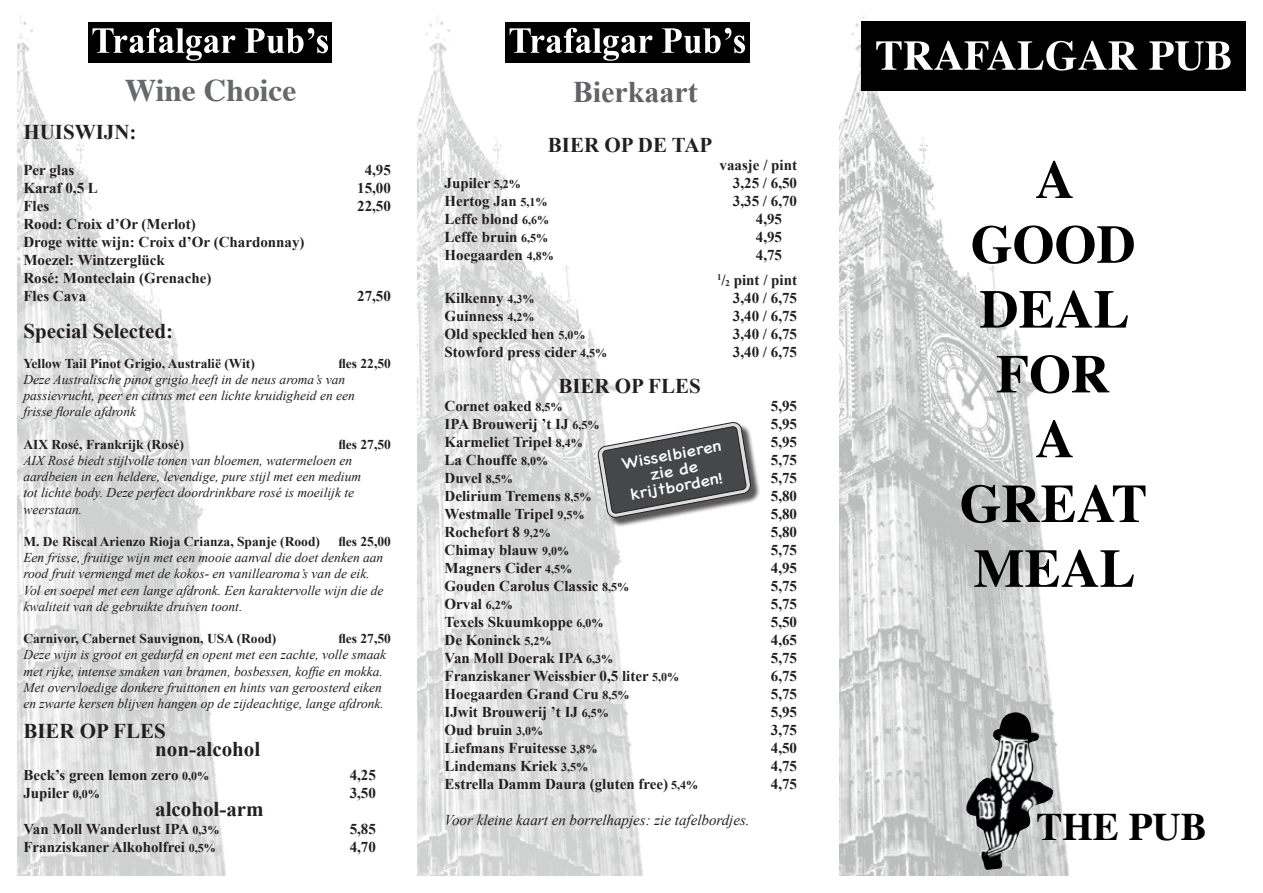
<style>
.page{position:relative;width:1263px;height:893px;background:#fff}
.page>*{position:absolute;margin:0;border:0;box-sizing:border-box;transform-origin:0 0}
.t1{font:700 39px "Times";color:#000001}
.t2{font:700 31.5px "Times";color:#656969}
.t3{font:700 30px "Times New Roman";color:#636366}
.t4{font:700 21px/18px "Times New Roman";color:#231f20}
.t5{font:16.05px/16px "Chalkboard SE";color:#fff;text-align:center;scale:1.09 1}
.t6{font:700 15px/18px "Times New Roman";color:#231f20}
.t7{font:italic 15px "Times New Roman";color:#231f20}
.t8{font:italic 13.5px/16.2px "Times New Roman";color:#231f20}
.t9{font:700 13.5px "Times New Roman";color:#231f20}
.s1{font-size:12px}
.s2{font-size:8.7px}
</style>
<div class="page">
<img style="left:840px;top:12px;width:241px;height:864px">
<img style="left:962px;top:712px;width:91px;height:158px">
<div style="left:861px;top:21px;width:385px;height:70px;background:#000001"></div>
<svg style="left:876px;top:41px;width:354px;height:30px"></svg>
<svg style="left:1036px;top:161px;width:37px;height:37px"></svg>
<svg style="left:972px;top:225px;width:162px;height:39px"></svg>
<svg style="left:980px;top:290px;width:148px;height:38px"></svg>
<svg style="left:997px;top:355px;width:112px;height:38px"></svg>
<svg style="left:1036px;top:420px;width:37px;height:37px"></svg>
<svg style="left:961px;top:485px;width:184px;height:38px"></svg>
<svg style="left:974px;top:550px;width:160px;height:37px"></svg>
<img style="left:417px;top:17px;width:226px;height:859px">
<div style="left:505px;top:22px;width:244px;height:41px;background:#000001"></div>
<svg style="left:510px;top:28px;width:142px;height:33px"></svg>
<svg style="left:662px;top:28px;width:83px;height:25px"></svg>
<img style="left:17px;top:17px;width:209px;height:859px">
<div style="left:88px;top:22px;width:244px;height:41px;background:#000001"></div>
<svg style="left:92px;top:28px;width:143px;height:33px"></svg>
<svg style="left:245px;top:28px;width:83px;height:25px"></svg>
<div style="left:500px;top:72px;width:271px;height:39px;background:#fff"></div>
<div style="left:599px;top:423px;width:161px;height:104px;background:#231f20;opacity:.75"></div>
<svg style="left:596px;top:420px;width:156px;height:100px"></svg>
<h2 class="t2" style="left:121px;top:61px;width:173px">Wine Choice</h2>
<h2 class="t2" style="left:125px;top:61px;width:173px">Wine Choice</h2>
<h2 class="t2" style="left:261px;top:61px;width:10px">i</h2>
<h3 class="t4" style="left:23px;top:122px;width:115px">HUISWIJN:</h3>
<p class="t6" style="left:23px;top:160px;width:52px">Per glas</p>
<p class="t6" style="left:365px;top:160px;width:28px">4,95</p>
<p class="t6" style="left:23px;top:178px;width:76px">Karaf 0,5 L</p>
<p class="t6" style="left:357px;top:178px;width:35px">15,00</p>
<p class="t6" style="left:23px;top:196px;width:27px">Fles</p>
<p class="t6" style="left:357px;top:196px;width:35px">22,50</p>
<p class="t6" style="left:23px;top:214px;width:283px">Rood: Croix d’Or (Merlot)<br>Droge witte wijn: Croix d’Or (Chardonnay)<br>Moezel: Wintzerglück<br>Rosé: Monteclain (Grenache)<br>Fles Cava</p>
<p class="t6" style="left:357px;top:286px;width:35px">27,50</p>
<h3 class="t4" style="left:23px;top:321px;width:151px">Special Selected:</h3>
<p class="t9" style="left:23px;top:354px;width:233px">Yellow Tail Pinot Grigio, Australië (Wit)</p>
<p class="t9" style="left:338px;top:354px;width:54px">fles 22,50</p>
<p class="t8" style="left:23px;top:371px;width:333px">Deze Australische pinot grigio heeft in de neus aroma’s van passievrucht, peer en citrus met een lichte kruidigheid en een frisse florale afdronk</p>
<p class="t9" style="left:23px;top:435px;width:162px">AIX Rosé, Frankrijk (Rosé)</p>
<p class="t9" style="left:338px;top:435px;width:54px">fles 27,50</p>
<p class="t8" style="left:23px;top:452px;width:339px">AIX Rosé biedt stijlvolle tonen van bloemen, watermeloen en aardbeien in een heldere, levendige, pure stijl met een medium tot lichte body. Deze perfect doordrinkbare rosé is moeilijk te weerstaan.</p>
<p class="t9" style="left:23px;top:532px;width:298px">M. De Riscal Arienzo Rioja Crianza, Spanje (Rood)</p>
<p class="t9" style="left:338px;top:532px;width:54px">fles 25,00</p>
<p class="t8" style="left:23px;top:549px;width:362px">Een frisse, fruitige wijn met een mooie aanval die doet denken aan rood fruit vermengd met de kokos- en vanillearoma’s van de eik.<br>Vol en soepel met een lange afdronk. Een karaktervolle wijn die de kwaliteit van de gebruikte druiven toont.</p>
<p class="t9" style="left:23px;top:629px;width:255px">Carnivor, Cabernet Sauvignon, USA (Rood)</p>
<p class="t9" style="left:338px;top:629px;width:54px">fles 27,50</p>
<p class="t8" style="left:23px;top:646px;width:364px">Deze wijn is groot en gedurfd en opent met een zachte, volle smaak met rijke, intense smaken van bramen, bosbessen, koffie en mokka.<br>Met overvloedige donkere fruittonen en hints van geroosterd eiken en zwarte kersen blijven hangen op de zijdeachtige, lange afdronk.</p>
<h3 class="t4" style="left:155px;top:721px;width:107px;text-indent:-132px">BIER OP FLES non-alcohol</h3>
<p class="t6" style="left:23px;top:766px;width:187px">Beck’s green lemon zero <span class="s1">0,0%</span></p>
<p class="t6" style="left:350px;top:766px;width:28px">4,25</p>
<p class="t6" style="left:23px;top:784px;width:78px">Jupiler <span class="s1">0,0%</span></p>
<p class="t6" style="left:350px;top:784px;width:28px">3,50</p>
<h3 class="t4" style="left:155px;top:799px;width:110px">alcohol-arm</h3>
<p class="t6" style="left:23px;top:820px;width:197px">Van Moll Wanderlust IPA <span class="s1">0,3%</span></p>
<p class="t6" style="left:350px;top:820px;width:28px">5,85</p>
<p class="t6" style="left:23px;top:838px;width:194px">Franziskaner Alkoholfrei <span class="s1">0,5%</span></p>
<p class="t6" style="left:350px;top:838px;width:28px">4,70</p>
<h3 class="t3" style="left:573px;top:71px;width:126px">Bierkaart</h3>
<h3 class="t4" style="left:548px;top:135px;width:166px">BIER OP DE TAP</h3>
<p class="t6" style="left:720px;top:155px;width:79px">vaasje / pint</p>
<p class="t6" style="left:445px;top:173px;width:78px">Jupiler <span class="s1">5,2%</span></p>
<p class="t6" style="left:733px;top:173px;width:66px">3,25 / 6,50</p>
<p class="t6" style="left:445px;top:191px;width:104px">Hertog Jan <span class="s1">5,1%</span></p>
<p class="t6" style="left:733px;top:191px;width:66px">3,35 / 6,70</p>
<p class="t6" style="left:445px;top:209px;width:106px">Leffe blond <span class="s1">6,6%</span></p>
<p class="t6" style="left:756px;top:209px;width:28px">4,95</p>
<p class="t6" style="left:445px;top:227px;width:105px">Leffe bruin <span class="s1">6,5%</span></p>
<p class="t6" style="left:756px;top:227px;width:28px">4,95</p>
<p class="t6" style="left:445px;top:245px;width:111px">Hoegaarden <span class="s1">4,8%</span></p>
<p class="t6" style="left:717px;top:241px;width:82px;line-height:25.5px;text-indent:39px">4,75<br><sup>1</sup>/<span class="s2">2</span> pint / pint</p>
<p class="t6" style="left:445px;top:289px;width:91px">Kilkenny <span class="s1">4,3%</span></p>
<p class="t6" style="left:733px;top:289px;width:66px">3,40 / 6,75</p>
<p class="t6" style="left:445px;top:307px;width:91px">Guinness <span class="s1">4,2%</span></p>
<p class="t6" style="left:733px;top:307px;width:66px">3,40 / 6,75</p>
<p class="t6" style="left:445px;top:325px;width:142px">Old speckled hen <span class="s1">5,0%</span></p>
<p class="t6" style="left:733px;top:325px;width:66px">3,40 / 6,75</p>
<p class="t6" style="left:445px;top:343px;width:164px">Stowford press cider <span class="s1">4,5%</span></p>
<p class="t6" style="left:733px;top:343px;width:66px">3,40 / 6,75</p>
<h3 class="t4" style="left:558px;top:377px;width:144px">BIER OP FLES</h3>
<p class="t6" style="left:445px;top:397px;width:119px">Cornet oaked <span class="s1">8,5%</span></p>
<p class="t6" style="left:771px;top:397px;width:28px">5,95</p>
<p class="t6" style="left:445px;top:415px;width:156px">IPA Brouwerij ’t IJ <span class="s1">6,5%</span></p>
<p class="t6" style="left:771px;top:415px;width:28px">5,95</p>
<p class="t6" style="left:445px;top:433px;width:140px">Karmeliet Tripel <span class="s1">8,4%</span></p>
<p class="t6" style="left:771px;top:433px;width:28px">5,95</p>
<p class="t6" style="left:445px;top:451px;width:105px">La Chouffe <span class="s1">8,0%</span></p>
<p class="t6" style="left:771px;top:451px;width:28px">5,75</p>
<p class="t6" style="left:445px;top:469px;width:70px">Duvel <span class="s1">8,5%</span></p>
<p class="t6" style="left:771px;top:469px;width:28px">5,75</p>
<p class="t6" style="left:445px;top:487px;width:148px">Delirium Tremens <span class="s1">8,5%</span></p>
<p class="t6" style="left:771px;top:487px;width:28px">5,80</p>
<p class="t6" style="left:445px;top:505px;width:141px">Westmalle Tripel <span class="s1">9,5%</span></p>
<p class="t6" style="left:771px;top:505px;width:28px">5,80</p>
<p class="t6" style="left:445px;top:523px;width:108px">Rochefort 8 <span class="s1">9,2%</span></p>
<p class="t6" style="left:771px;top:523px;width:28px">5,80</p>
<p class="t6" style="left:445px;top:541px;width:126px">Chimay blauw <span class="s1">9,0%</span></p>
<p class="t6" style="left:771px;top:541px;width:28px">5,75</p>
<p class="t6" style="left:445px;top:559px;width:129px">Magners Cider <span class="s1">4,5%</span></p>
<p class="t6" style="left:771px;top:559px;width:28px">4,95</p>
<p class="t6" style="left:445px;top:577px;width:186px">Gouden Carolus Classic <span class="s1">8,5%</span></p>
<p class="t6" style="left:771px;top:577px;width:28px">5,75</p>
<p class="t6" style="left:445px;top:595px;width:70px">Orval <span class="s1">6,2%</span></p>
<p class="t6" style="left:771px;top:595px;width:28px">5,75</p>
<p class="t6" style="left:445px;top:613px;width:161px">Texels Skuumkoppe <span class="s1">6,0%</span></p>
<p class="t6" style="left:771px;top:613px;width:28px">5,50</p>
<p class="t6" style="left:445px;top:631px;width:109px">De Koninck <span class="s1">5,2%</span></p>
<p class="t6" style="left:771px;top:631px;width:28px">4,65</p>
<p class="t6" style="left:445px;top:649px;width:170px">Van Moll Doerak IPA <span class="s1">6,3%</span></p>
<p class="t6" style="left:771px;top:649px;width:28px">5,75</p>
<p class="t6" style="left:445px;top:667px;width:236px">Franziskaner Weissbier 0,5 liter <span class="s1">5,0%</span></p>
<p class="t6" style="left:771px;top:667px;width:28px">6,75</p>
<p class="t6" style="left:445px;top:685px;width:186px">Hoegaarden Grand Cru <span class="s1">8,5%</span></p>
<p class="t6" style="left:771px;top:685px;width:28px">5,75</p>
<p class="t6" style="left:445px;top:703px;width:166px">IJwit Brouwerij ’t IJ <span class="s1">6,5%</span></p>
<p class="t6" style="left:771px;top:703px;width:28px">5,95</p>
<p class="t6" style="left:445px;top:721px;width:100px">Oud bruin <span class="s1">3,0%</span></p>
<p class="t6" style="left:771px;top:721px;width:28px">3,75</p>
<p class="t6" style="left:445px;top:739px;width:154px">Liefmans Fruitesse <span class="s1">3,8%</span></p>
<p class="t6" style="left:771px;top:739px;width:28px">4,50</p>
<p class="t6" style="left:445px;top:757px;width:145px">Lindemans Kriek <span class="s1">3,5%</span></p>
<p class="t6" style="left:771px;top:757px;width:28px">4,75</p>
<p class="t6" style="left:445px;top:775px;width:255px">Estrella Damm Daura (gluten free) <span class="s1">5,4%</span></p>
<p class="t6" style="left:771px;top:775px;width:28px">4,75</p>
<p class="t7" style="left:445px;top:810px;width:307px">Voor kleine kaart en borrelhapjes: zie tafelbordjes.</p>
<p class="t5" style="left:620px;top:455px;width:94px;rotate:-11deg">Wisselbieren zie de krijtborden!</p>
<h1 class="t1" style="left:1031px;top:789px;width:177px">T E PUB</h1>
<h1 class="t1" style="left:1035px;top:789px;width:172px">THE PUB</h1>
<h1 class="t1" style="left:1062px;top:789px;width:32px">H</h1>
</div>
